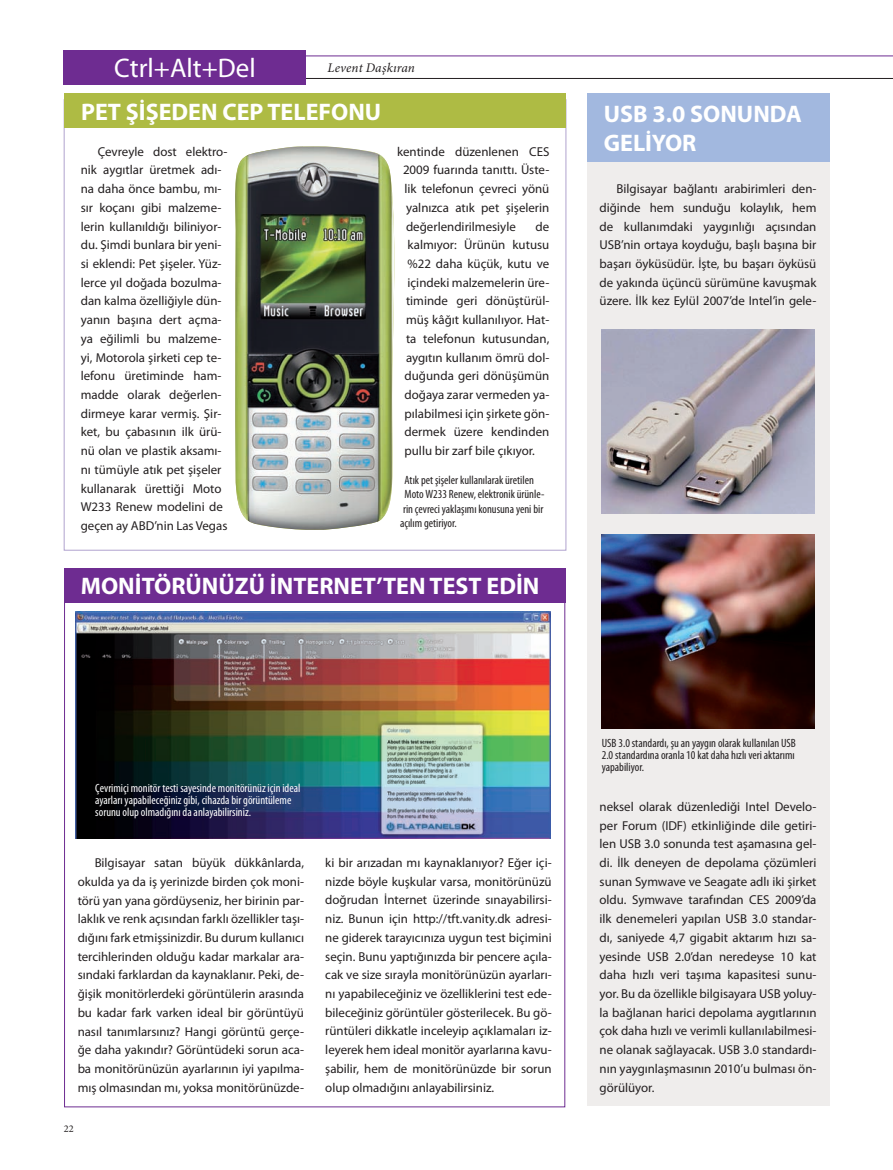
<style>
.page{position:relative;width:893px;height:1170px;background:#fff}
.page>*{position:absolute;margin:0;border:0;box-sizing:border-box;transform-origin:0 0}
.t1{font:27px "Myriad Pro";color:#fff}
.t2{font:700 24px/28.8px "Myriad Pro";color:#fff}
.t3{font:italic 13.2px "Minion Pro";letter-spacing:.01em;color:#231f20}
.t4{font:12.9px/18.8px "Myriad Pro";color:#231f20;text-align:justify}
.t5{font:condensed 12px/12px "Myriad Pro";color:#231f20;text-align:justify}
.t6{font:condensed 12px/12px "Myriad Pro";color:#fff}
.t7{font:10.35px "Minion Pro";color:#231f20}
</style>
<div class="page">
<div style="left:587px;top:94px;width:242px;height:1012px;background:#efedec"></div>
<div style="left:587px;top:94px;width:242px;height:68px;background:#a2b8df"></div>
<div style="left:64px;top:568px;width:502px;height:34px;background:#6e2c91"></div>
<div style="left:64px;top:94px;width:502px;height:34px;background:#aebb44"></div>
<img style="left:235px;top:146px;width:160px;height:384px">
<img style="left:602px;top:534px;width:212px;height:194px">
<img style="left:76px;top:612px;width:475px;height:226px">
<img style="left:602px;top:330px;width:212px;height:184px">
<hr style="left:64px;top:56px;width:829px;height:1px;background:#6e2c91">
<hr style="left:64px;top:78px;width:829px;height:1px;background:#231f20">
<div style="left:64px;top:50px;width:242px;height:34px;background:#6e2c91"></div>
<h1 class="t1" style="left:114px;top:58px;width:143px">Ctrl+Alt+Del</h1>
<p class="t3" style="left:327px;top:62px;width:89px">Levent Daşkıran</p>
<h2 class="t2" style="left:81px;top:99px;width:302px">PET ŞİŞEDEN CEP TELEFONU</h2>
<p class="t4" style="left:81px;top:143px;width:148px;text-align:left;text-indent:17px">Çevreyle dost elektro&shy;nik aygıtlar üretmek adı&shy;na daha önce bambu, mı&shy;sır koçanı gibi malzeme&shy;lerin kullanıldığı biliniyor&shy;du. Şimdi bunlara bir yeni&shy;si eklendi: Pet şişeler. Yüz&shy;lerce yıl doğada bozulma&shy;dan kalma özelliğiyle dün&shy;yanın başına dert açma&shy;ya eğilimli bu malzeme&shy;yi, Motorola şirketi cep te&shy;lefonu üretiminde ham&shy;madde olarak değerlen&shy;dirmeye karar vermiş. Şir&shy;ket, bu çabasının ilk ürü&shy;nü olan ve plastik aksamı&shy;nı tümüyle atık pet şişeler kullanarak ürettiği Moto<br>W233 Renew modelini de geçen ay ABD’nin Las Vegas</p>
<p class="t4" style="left:403px;top:143px;width:148px;text-indent:-6px">kentinde düzenlenen CES 2009 fuarında tanıttı. Üste&shy;lik telefonun çevreci yönü yalnızca atık pet şişelerin değerlendirilmesiyle</p>
<p class="t4" style="left:404px;top:218px;width:146px;text-indent:131px">de kalmıyor: Ürünün kutusu %22 daha küçük, kutu ve içindeki malzemelerin üre&shy;timinde geri dönüştürül&shy;müş kâğıt kullanılıyor. Hat&shy;ta telefonun kutusundan, aygıtın kullanım ömrü dol&shy;duğunda geri dönüşümün doğaya zarar vermeden ya&shy;pılabilmesi için şirkete gön&shy;dermek üzere kendinden pullu bir zarf bile çıkıyor.</p>
<p class="t5" style="left:404px;top:475px;width:131px">Atık pet şişeler kullanılarak üretilen</p>
<p class="t5" style="left:404px;top:489px;width:141px">Moto W233 Renew, elektronik ürünle-</p>
<p class="t5" style="left:403px;top:504px;width:142px">rin çevreci yaklaşımı konusuna yeni bir</p>
<p class="t5" style="left:400px;top:518px;width:58px">açılım getiriyor.</p>
<h2 class="t2" style="left:81px;top:573px;width:460px">MONİTÖRÜNÜZÜ İNTERNET’TEN TEST EDİN</h2>
<h2 class="t2" style="left:604px;top:102px;width:200px">USB 3.0 SONUNDA<br>GELİYOR</h2>
<p class="t4" style="left:600px;top:180px;width:218px;text-indent:17px">Bilgisayar bağlantı arabirimleri den&shy;diğinde hem sunduğu kolaylık, hem de kullanımdaki yaygınlığı açısından USB’nin ortaya koyduğu, başlı başına bir başarı öyküsüdür. İşte, bu başarı öyküsü de yakında üçüncü sürümüne kavuşmak üzere. İlk kez Eylül 2007’de Intel’in gele-</p>
<p class="t6" style="left:95px;top:783px;width:207px">Çevrimiçi monitör testi sayesinde monitörünüz için ideal ayarları yapabileceğiniz gibi, cihazda bir görüntüleme sorunu olup olmadığını da anlayabilirsiniz.</p>
<p class="t4" style="left:78px;top:854px;width:228px;text-indent:17px">Bilgisayar satan büyük dükkânlarda, okulda ya da iş yerinizde birden çok moni&shy;törü yan yana gördüyseniz, her birinin par&shy;laklık ve renk açısından farklı özellikler taşı&shy;dığını fark etmişsinizdir. Bu durum kullanıcı tercihlerinden olduğu kadar markalar ara&shy;sındaki farklardan da kaynaklanır. Peki, de&shy;ğişik monitörlerdeki görüntülerin arasında bu kadar fark varken ideal bir görüntüyü nasıl tanımlarsınız? Hangi görüntü gerçe&shy;ğe daha yakındır? Görüntüdeki sorun aca&shy;ba monitörünüzün ayarlarının iyi yapılma&shy;mış olmasından mı, yoksa monitörünüzde-</p>
<p class="t4" style="left:325px;top:854px;width:228px">ki bir arızadan mı kaynaklanıyor? Eğer içi&shy;nizde böyle kuşkular varsa, monitörünüzü doğrudan İnternet üzerinde sınayabilirsi&shy;niz. Bunun için http://tft.vanity.dk adresi&shy;ne giderek tarayıcınıza uygun test biçimini seçin. Bunu yaptığınızda bir pencere açıla&shy;cak ve size sırayla monitörünüzün ayarları&shy;nı yapabileceğiniz ve özelliklerini test ede&shy;bileceğiniz görüntüler gösterilecek. Bu gö&shy;rüntüleri dikkatle inceleyip açıklamaları iz&shy;leyerek hem ideal monitör ayarlarına kavu&shy;şabilir, hem de monitörünüzde bir sorun olup olmadığını anlayabilirsiniz.</p>
<p class="t7" style="left:64px;top:1124px;width:11px">22</p>
<p class="t5" style="left:602px;top:738px;width:196px">USB 3.0 standardı, şu an yaygın olarak kullanılan USB 2.0 standardına oranla 10 kat daha hızlı veri aktarımı yapabiliyor.</p>
<p class="t4" style="left:600px;top:798px;width:218px">neksel olarak düzenlediği Intel Develo&shy;per Forum (IDF) etkinliğinde dile getiri&shy;len USB 3.0 sonunda test aşamasına gel&shy;di. İlk deneyen de depolama çözümleri sunan Symwave ve Seagate adlı iki şirket oldu. Symwave tarafından CES 2009’da ilk denemeleri yapılan USB 3.0 standar&shy;dı, saniyede 4,7 gigabit aktarım hızı sa&shy;yesinde USB 2.0’dan neredeyse 10 kat daha hızlı veri taşıma kapasitesi sunu&shy;yor. Bu da özellikle bilgisayara USB yoluy&shy;la bağlanan harici depolama aygıtlarının çok daha hızlı ve verimli kullanılabilmesi&shy;ne olanak sağlayacak. USB 3.0 standardı&shy;nın yaygınlaşmasının 2010’u bulması ön&shy;görülüyor.</p>
</div>
